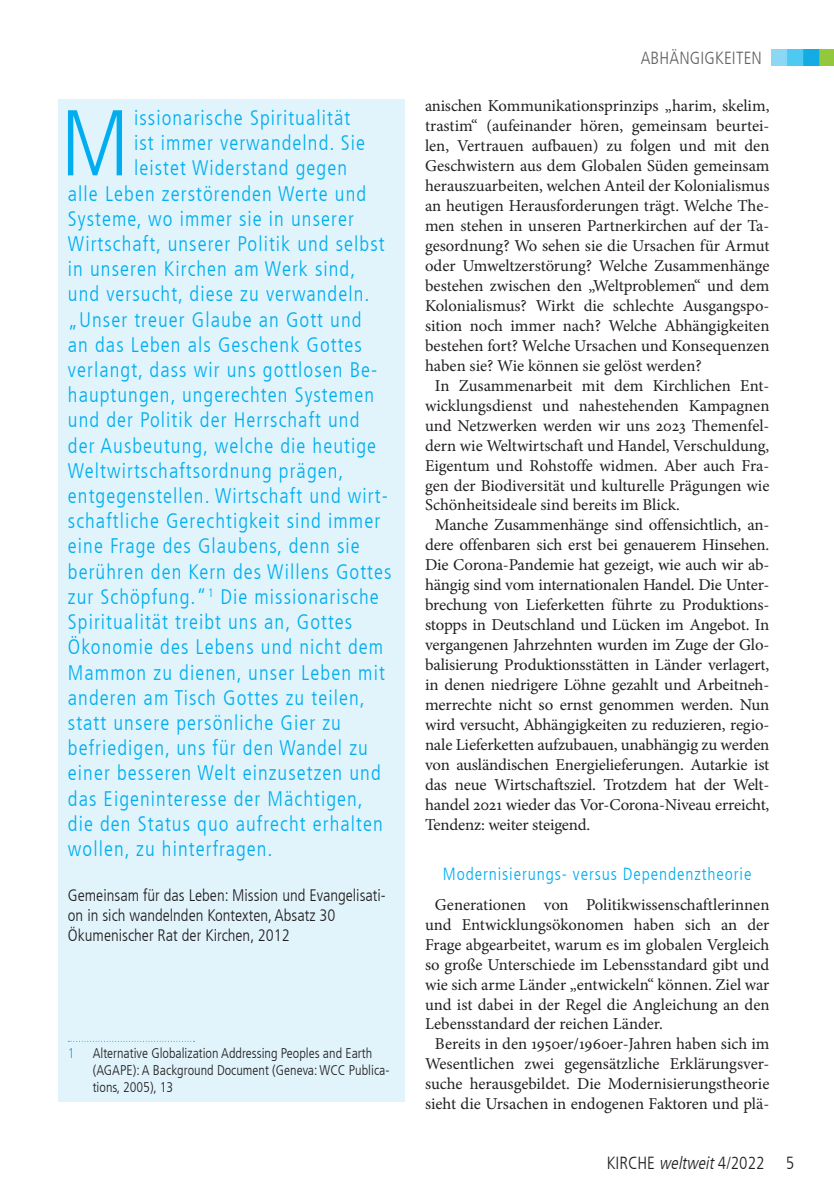
<style>
.page{position:relative;width:834px;height:1191px;background:#fff}
.page>*{position:absolute;margin:0;border:0;box-sizing:border-box;transform-origin:0 0}
.t1{font:300 condensed 93.27px "Frutiger LT";color:#00aeef}
.t2{font:300 condensed 21px "Frutiger LT";letter-spacing:.05em;color:#00aeef}
.t3{font:300 condensed 17.5px "Frutiger LT";letter-spacing:.05em;color:#00aeef}
.t4{font:300 condensed 17.5px "Frutiger LT";color:#231f20}
.t5{font:300 condensed 17.5px "Frutiger LT";letter-spacing:.01em;color:#636366}
.t6{font:16.62px "Minion Pro";letter-spacing:-.005em;color:#231f20}
.t7{font:300 condensed 16.62px/19.9px "Frutiger LT";color:#231f20}
.t8{font:300 condensed 14px/16.8px "Frutiger LT";color:#231f20}
.t9{font:300 condensed 14px "Frutiger LT";color:#00aeef}
.s1{font-style:italic}
</style>
<div class="page">
<img style="left:771px;top:50px;width:62px;height:15px">
<div style="left:58px;top:99px;width:346px;height:1002px;background:#e1f4fc"></div>
<svg style="left:68px;top:1041px;width:126px;height:1px"></svg>
<h1 class="t1" style="left:60px;top:90px;width:70px">M</h1>
<p class="t2" style="left:134px;top:106px;width:217px">issionarische Spiritualität</p>
<p class="t2" style="left:134px;top:131px;width:232px">ist immer verwandelnd. Sie</p>
<p class="t2" style="left:134px;top:156px;width:214px">leistet Widerstand gegen</p>
<p class="t2" style="left:68px;top:181px;width:300px">alle Leben zerstörenden Werte und</p>
<p class="t2" style="left:68px;top:207px;width:287px">Systeme, wo immer sie in unserer</p>
<p class="t2" style="left:68px;top:232px;width:318px">Wirtschaft, unserer Politik und selbst</p>
<p class="t2" style="left:68px;top:257px;width:289px">in unseren Kirchen am Werk sind,</p>
<p class="t2" style="left:68px;top:282px;width:303px">und versucht, diese zu verwandeln.</p>
<p class="t2" style="left:68px;top:307px;width:295px">„Unser treuer Glaube an Gott und</p>
<p class="t2" style="left:68px;top:333px;width:295px">an das Leben als Geschenk Gottes</p>
<p class="t2" style="left:68px;top:358px;width:311px">verlangt, dass wir uns gottlosen Be-</p>
<p class="t2" style="left:68px;top:383px;width:307px">hauptungen, ungerechten Systemen</p>
<p class="t2" style="left:68px;top:408px;width:293px">und der Politik der Herrschaft und</p>
<p class="t2" style="left:68px;top:433px;width:310px">der Ausbeutung, welche die heutige</p>
<p class="t2" style="left:68px;top:459px;width:277px">Weltwirtschaftsordnung prägen,</p>
<p class="t2" style="left:68px;top:484px;width:321px">entgegenstellen. Wirtschaft und wirt-</p>
<p class="t2" style="left:68px;top:509px;width:314px">schaftliche Gerechtigkeit sind immer</p>
<p class="t2" style="left:68px;top:534px;width:293px">eine Frage des Glaubens, denn sie</p>
<p class="t2" style="left:68px;top:559px;width:325px">berühren den Kern des Willens Gottes</p>
<p class="t2" style="left:68px;top:585px;width:312px">zur Schöpfung.“<sup>1</sup> Die missionarische</p>
<p class="t2" style="left:68px;top:610px;width:286px">Spiritualität treibt uns an, Gottes</p>
<p class="t2" style="left:68px;top:635px;width:317px">Ökonomie des Lebens und nicht dem</p>
<p class="t2" style="left:68px;top:660px;width:318px">Mammon zu dienen, unser Leben mit</p>
<p class="t2" style="left:68px;top:685px;width:298px">anderen am Tisch Gottes zu teilen,</p>
<p class="t2" style="left:68px;top:711px;width:274px">statt unsere persönliche Gier zu</p>
<p class="t2" style="left:68px;top:736px;width:301px">befriedigen, uns für den Wandel zu</p>
<p class="t2" style="left:68px;top:761px;width:314px">einer besseren Welt einzusetzen und</p>
<p class="t2" style="left:68px;top:786px;width:296px">das Eigeninteresse der Mächtigen,</p>
<p class="t2" style="left:68px;top:811px;width:316px">die den Status quo aufrecht erhalten</p>
<p class="t2" style="left:68px;top:837px;width:206px">wollen, zu hinterfragen.</p>
<p class="t7" style="left:68px;top:885px;width:319px">Gemeinsam für das Leben: Mission und Evangelisati&shy;on in sich wandelnden Kontexten, Absatz 30<br>Ökumenischer Rat der Kirchen, 2012</p>
<p class="t9" style="left:68px;top:1045px;width:8px">1</p>
<p class="t8" style="left:93px;top:1045px;width:298px">Alternative Globalization Addressing Peoples and Earth (AGAPE): A Background Document (Geneva: WCC Publica&shy;tions, 2005), 13</p>
<p class="t5" style="left:640px;top:48px;width:123px">ABHÄNGIGKEITEN</p>
<p class="t6" style="left:425px;top:95px;width:346px">anischen Kommunikationsprinzips „harim, skelim,</p>
<p class="t6" style="left:425px;top:115px;width:346px">trastim“ (aufeinander hören, gemeinsam beurtei-</p>
<p class="t6" style="left:425px;top:135px;width:346px">len, Vertrauen aufbauen) zu folgen und mit den</p>
<p class="t6" style="left:425px;top:155px;width:346px">Geschwistern aus dem Globalen Süden gemeinsam</p>
<p class="t6" style="left:425px;top:175px;width:346px">herauszuarbeiten, welchen Anteil der Kolonialismus</p>
<p class="t6" style="left:425px;top:195px;width:346px">an heutigen Herausforderungen trägt. Welche The-</p>
<p class="t6" style="left:425px;top:215px;width:346px">men stehen in unseren Partnerkirchen auf der Ta-</p>
<p class="t6" style="left:425px;top:235px;width:346px">gesordnung? Wo sehen sie die Ursachen für Armut</p>
<p class="t6" style="left:425px;top:254px;width:346px">oder Umweltzerstörung? Welche Zusammenhänge</p>
<p class="t6" style="left:425px;top:274px;width:346px">bestehen zwischen den „Weltproblemen“ und dem</p>
<p class="t6" style="left:425px;top:294px;width:346px">Kolonialismus? Wirkt die schlechte Ausgangspo-</p>
<p class="t6" style="left:425px;top:314px;width:346px">sition noch immer nach? Welche Abhängigkeiten</p>
<p class="t6" style="left:425px;top:334px;width:346px">bestehen fort? Welche Ursachen und Konsequenzen</p>
<p class="t6" style="left:425px;top:354px;width:278px">haben sie? Wie können sie gelöst werden?</p>
<p class="t6" style="left:435px;top:374px;width:336px">In Zusammenarbeit mit dem Kirchlichen Ent-</p>
<p class="t6" style="left:425px;top:394px;width:346px">wicklungsdienst und nahestehenden Kampagnen</p>
<p class="t6" style="left:425px;top:414px;width:346px">und Netzwerken werden wir uns 2023 Themenfel-</p>
<p class="t6" style="left:425px;top:434px;width:346px">dern wie Weltwirtschaft und Handel, Verschuldung,</p>
<p class="t6" style="left:425px;top:454px;width:346px">Eigentum und Rohstoffe widmen. Aber auch Fra-</p>
<p class="t6" style="left:425px;top:474px;width:346px">gen der Biodiversität und kulturelle Prägungen wie</p>
<p class="t6" style="left:425px;top:494px;width:256px">Schönheitsideale sind bereits im Blick.</p>
<p class="t6" style="left:435px;top:514px;width:336px">Manche Zusammenhänge sind offensichtlich, an-</p>
<p class="t6" style="left:425px;top:534px;width:346px">dere offenbaren sich erst bei genauerem Hinsehen.</p>
<p class="t6" style="left:425px;top:554px;width:346px">Die Corona-Pandemie hat gezeigt, wie auch wir ab-</p>
<p class="t6" style="left:425px;top:574px;width:346px">hängig sind vom internationalen Handel. Die Unter-</p>
<p class="t6" style="left:425px;top:594px;width:346px">brechung von Lieferketten führte zu Produktions-</p>
<p class="t6" style="left:425px;top:614px;width:346px">stopps in Deutschland und Lücken im Angebot. In</p>
<p class="t6" style="left:425px;top:634px;width:346px">vergangenen Jahrzehnten wurden im Zuge der Glo-</p>
<p class="t6" style="left:425px;top:653px;width:346px">balisierung Produktionsstätten in Länder verlagert,</p>
<p class="t6" style="left:425px;top:673px;width:346px">in denen niedrigere Löhne gezahlt und Arbeitneh-</p>
<p class="t6" style="left:425px;top:693px;width:346px">merrechte nicht so ernst genommen werden. Nun</p>
<p class="t6" style="left:425px;top:713px;width:346px">wird versucht, Abhängigkeiten zu reduzieren, regio-</p>
<p class="t6" style="left:425px;top:733px;width:346px">nale Lieferketten aufzubauen, unabhängig zu werden</p>
<p class="t6" style="left:425px;top:753px;width:346px">von ausländischen Energielieferungen. Autarkie ist</p>
<p class="t6" style="left:425px;top:773px;width:346px">das neue Wirtschaftsziel. Trotzdem hat der Welt-</p>
<p class="t6" style="left:425px;top:793px;width:346px">handel 2021 wieder das Vor-Corona-Niveau erreicht,</p>
<p class="t6" style="left:425px;top:813px;width:167px">Tendenz: weiter steigend.</p>
<p class="t3" style="left:443px;top:864px;width:310px">Modernisierungs- versus Dependenztheorie</p>
<p class="t6" style="left:435px;top:893px;width:336px">Generationen von Politikwissenschaftlerinnen</p>
<p class="t6" style="left:425px;top:913px;width:346px">und Entwicklungsökonomen haben sich an der</p>
<p class="t6" style="left:425px;top:933px;width:346px">Frage abgearbeitet, warum es im globalen Vergleich</p>
<p class="t6" style="left:425px;top:953px;width:346px">so große Unterschiede im Lebensstandard gibt und</p>
<p class="t6" style="left:425px;top:973px;width:346px">wie sich arme Länder „entwickeln“ können. Ziel war</p>
<p class="t6" style="left:425px;top:993px;width:346px">und ist dabei in der Regel die Angleichung an den</p>
<p class="t6" style="left:425px;top:1013px;width:239px">Lebensstandard der reichen Länder.</p>
<p class="t6" style="left:435px;top:1033px;width:336px">Bereits in den 1950er/1960er-Jahren haben sich im</p>
<p class="t6" style="left:425px;top:1053px;width:346px">Wesentlichen zwei gegensätzliche Erklärungsver-</p>
<p class="t6" style="left:425px;top:1072px;width:346px">suche herausgebildet. Die Modernisierungstheorie</p>
<p class="t6" style="left:425px;top:1092px;width:346px">sieht die Ursachen in endogenen Faktoren und plä-</p>
<p class="t4" style="left:606px;top:1153px;width:189px">KIRCHE <span class="s1">weltweit</span>4/2022 5</p>
</div>
